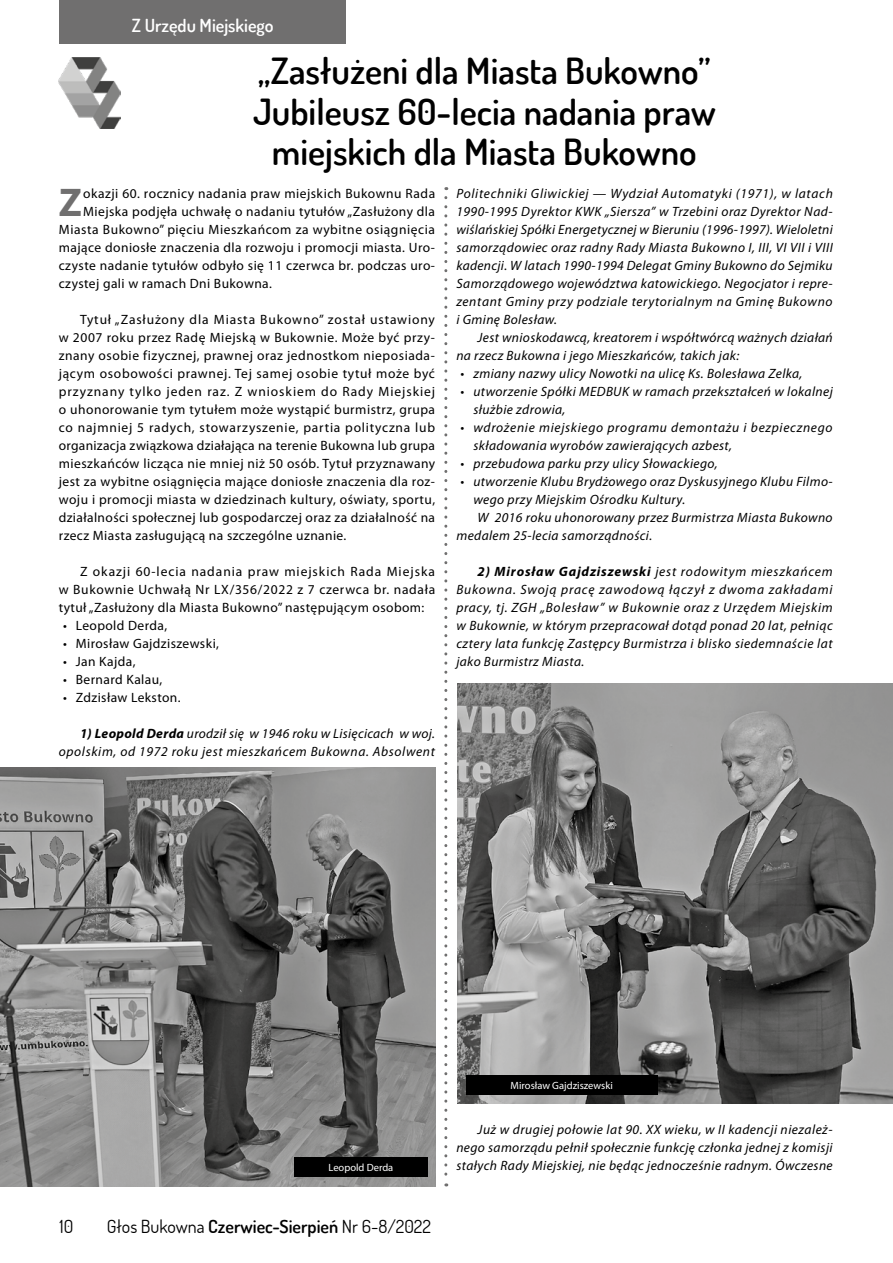
<style>
.page{position:relative;width:893px;height:1263px;background:#fff}
.page>*{position:absolute;margin:0;border:0;box-sizing:border-box;transform-origin:0 0}
.t1{font:700 40.2px "Myriad Pro";color:#706f6f}
.t2{font:600 36px/40.5px "Dosis";color:#000;text-align:center}
.t3{font:18px "Dosis";color:#000}
.t4{font:600 18px "Dosis";color:#fff}
.t5{font:italic 13.5px/18px "Myriad Pro";letter-spacing:.03em;color:#000;text-align:justify}
.t6{font:13.5px/18px "Myriad Pro";letter-spacing:.03em;color:#000;text-align:justify}
.t7{font:italic 13.5px/18px "Myriad Pro";letter-spacing:.05em;color:#000;text-align:right}
.t8{font:10.5px "Myriad Pro";color:#fff}
.s1{font-weight:700}
.s2{font-weight:600}
</style>
<div class="page">
<img style="left:0;top:767px;width:436px;height:419px">
<img style="left:457px;top:684px;width:436px;height:419px">
<img style="left:59px;top:57px;width:61px;height:72px">
<svg style="left:444px;top:198px;width:3px;height:988px"></svg>
<div style="left:60px;top:0;width:286px;height:43px;background:#706f6f"></div>
<div style="left:294px;top:1157px;width:134px;height:20px;background:#000"></div>
<div style="left:466px;top:1075px;width:191px;height:19px;background:#000"></div>
<h3 class="t4" style="left:132px;top:13px;width:143px">Z Urzędu Miejskiego</h3>
<h2 class="t2" style="left:253px;top:50px;width:464px">„Zasłużeni dla Miasta Bukowno”<br>Jubileusz 60-lecia nadania praw miejskich dla Miasta Bukowno</h2>
<p class="t5" style="left:456px;top:184px;width:378px">Politechniki Gliwickiej — Wydział Automatyki (1971), w latach 1990-1995 Dyrektor KWK „Siersza” w Trzebini oraz Dyrektor Nad&shy;wiślańskiej Spółki Energetycznej w Bieruniu (1996-1997). Wieloletni samorządowiec oraz radny Rady Miasta Bukowno I, III, VI VII i VIII kadencji. W latach 1990-1994 Delegat Gminy Bukowno do Sejmiku Samorządowego województwa katowickiego. Negocjator i repre&shy;zentant Gminy przy podziale terytorialnym na Gminę Bukowno i Gminę Bolesław.</p>
<p class="t5" style="left:456px;top:328px;width:378px;text-indent:21px">Jest wnioskodawcą, kreatorem i współtwórcą ważnych działań na rzecz Bukowna i jego Mieszkańców, takich jak:</p>
<p class="t5" style="left:461px;top:364px;width:343px">• zmiany nazwy ulicy Nowotki na ulicę Ks. Bolesława Zelka,</p>
<p class="t5" style="left:473px;top:382px;width:361px;text-indent:-13px">• utworzenie Spółki MEDBUK w ramach przekształceń w lokalnej służbie zdrowia,</p>
<p class="t7" style="left:473px;top:418px;width:361px;text-align:left;text-indent:-13px">• wdrożenie miejskiego programu demontażu i bezpiecznego składowania wyrobów zawierających azbest,</p>
<p class="t5" style="left:461px;top:454px;width:258px">• przebudowa parku przy ulicy Słowackiego,</p>
<p class="t5" style="left:461px;top:472px;width:374px">• utworzenie Klubu Brydżowego oraz Dyskusyjnego Klubu Filmo-</p>
<p class="t5" style="left:473px;top:490px;width:213px">wego przy Miejskim Ośrodku Kultury.</p>
<p class="t5" style="left:478px;top:508px;width:357px">W 2016 roku uhonorowany przez Burmistrza Miasta Bukowno</p>
<p class="t5" style="left:456px;top:526px;width:197px">medalem 25-lecia samorządności.</p>
<p class="t5" style="left:456px;top:562px;width:378px;text-indent:21px"><span class="s1">2) Mirosław Gajdziszewski</span> jest rodowitym mieszkańcem Bukowna. Swoją pracę zawodową łączył z dwoma zakładami pracy, tj. ZGH „Bolesław” w Bukownie oraz z Urzędem Miejskim w Bukownie, w którym przepracował dotąd ponad 20 lat, pełniąc cztery lata funkcję Zastępcy Burmistrza i blisko siedemnaście lat jako Burmistrz Miasta.</p>
<h1 class="t1" style="left:59px;top:176px;width:25px">Z</h1>
<p class="t6" style="left:83px;top:185px;width:353px">okazji 60. rocznicy nadania praw miejskich Bukownu Rada</p>
<p class="t6" style="left:83px;top:203px;width:353px">Miejska podjęła uchwałę o nadaniu tytułów „Zasłużony dla</p>
<p class="t6" style="left:59px;top:221px;width:378px">Miasta Bukowno” pięciu Mieszkańcom za wybitne osiągnięcia</p>
<p class="t6" style="left:59px;top:239px;width:378px">mające doniosłe znaczenia dla rozwoju i promocji miasta. Uro-</p>
<p class="t6" style="left:59px;top:257px;width:378px">czyste nadanie tytułów odbyło się 11 czerwca br. podczas uro-</p>
<p class="t6" style="left:59px;top:275px;width:215px">czystej gali w ramach Dni Bukowna.</p>
<p class="t6" style="left:59px;top:311px;width:378px;text-indent:21px">Tytuł „Zasłużony dla Miasta Bukowno” został ustawiony w 2007 roku przez Radę Miejską w Bukownie. Może być przy&shy;znany osobie fizycznej, prawnej oraz jednostkom nieposiada&shy;jącym osobowości prawnej. Tej samej osobie tytuł może być przyznany tylko jeden raz. Z wnioskiem do Rady Miejskiej o uhonorowanie tym tytułem może wystąpić burmistrz, grupa co najmniej 5 radych, stowarzyszenie, partia polityczna lub organizacja związkowa działająca na terenie Bukowna lub grupa mieszkańców licząca nie mniej niż 50 osób. Tytuł przyznawany jest za wybitne osiągnięcia mające doniosłe znaczenia dla roz&shy;woju i promocji miasta w dziedzinach kultury, oświaty, sportu, działalności społecznej lub gospodarczej oraz za działalność na rzecz Miasta zasługującą na szczególne uznanie.</p>
<p class="t6" style="left:59px;top:563px;width:378px;text-indent:21px">Z okazji 60-lecia nadania praw miejskich Rada Miejska w Bukownie Uchwałą Nr LX/356/2022 z 7 czerwca br. nadała tytuł „Zasłużony dla Miasta Bukowno” następującym osobom:</p>
<p class="t6" style="left:63px;top:617px;width:106px">• Leopold Derda,</p>
<p class="t6" style="left:63px;top:635px;width:158px">• Mirosław Gajdziszewski,</p>
<p class="t6" style="left:63px;top:653px;width:74px">• Jan Kajda,</p>
<p class="t6" style="left:63px;top:671px;width:101px">• Bernard Kalau,</p>
<p class="t6" style="left:63px;top:689px;width:119px">• Zdzisław Lekston.</p>
<p class="t7" style="left:59px;top:724px;width:378px"><span class="s1">1) Leopold Derda</span> urodził się w 1946 roku w Lisięcicach w woj. opolskim, od 1972 roku jest mieszkańcem Bukowna. Absolwent</p>
<p class="t8" style="left:329px;top:1162px;width:66px">Leopold Derda</p>
<h3 class="t3" style="left:60px;top:1214px;width:15px">10</h3>
<h3 class="t3" style="left:107px;top:1215px;width:326px">Głos Bukowna <span class="s2">Czerwiec-Sierpień</span> Nr 6-8/2022</h3>
<p class="t8" style="left:511px;top:1079px;width:104px">Mirosław Gajdziszewski</p>
<p class="t5" style="left:456px;top:1120px;width:378px;text-indent:21px">Już w drugiej połowie lat 90. XX wieku, w II kadencji niezależ&shy;nego samorządu pełnił społecznie funkcję członka jednej z komisji stałych Rady Miejskiej, nie będąc jednocześnie radnym. Ówczesne</p>
</div>
